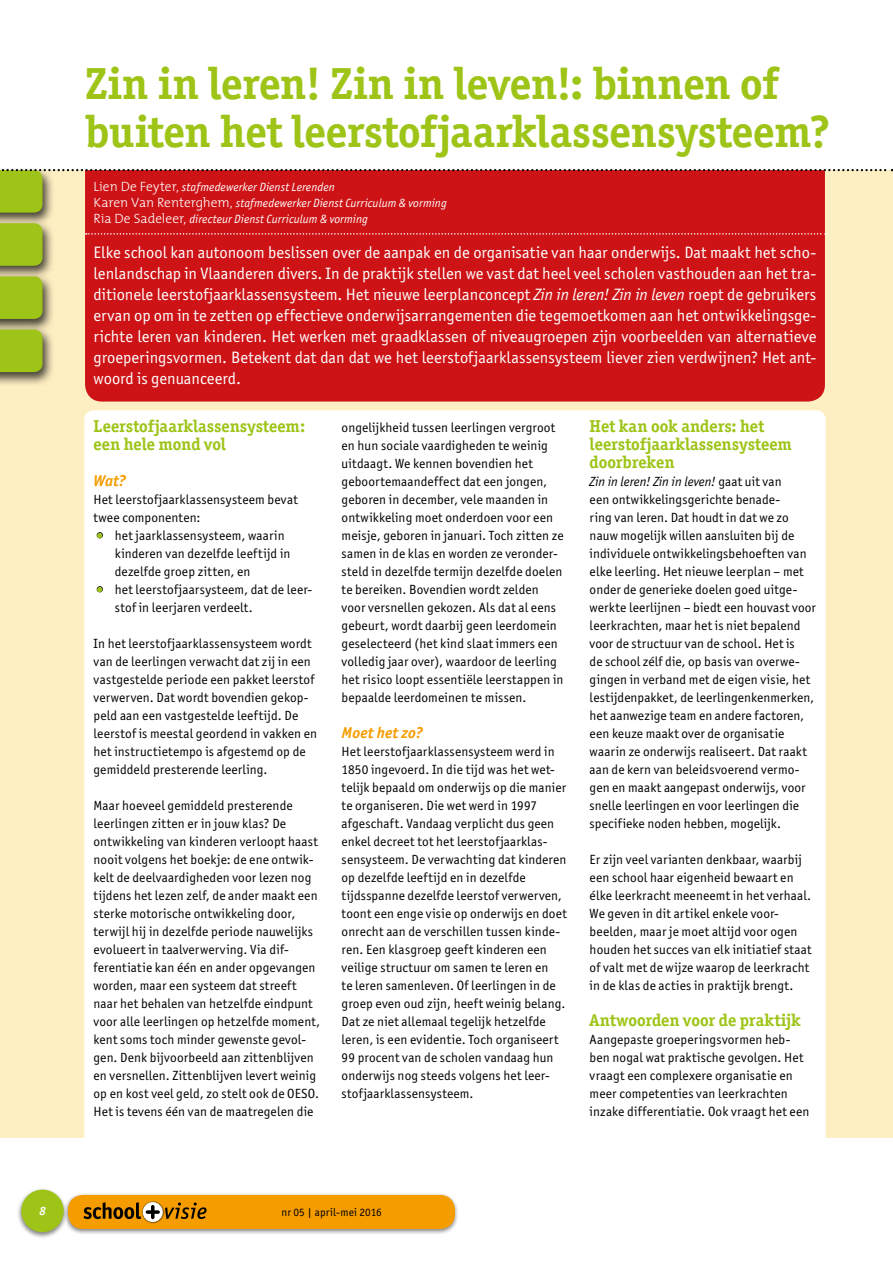
<style>
.page{position:relative;width:893px;height:1263px;background:#fff}
.page>*{position:absolute;margin:0;border:0;box-sizing:border-box;transform-origin:0 0}
.t1{font:700 45px/48px "Officina Ser ITC";letter-spacing:-.005em;color:#9dc417}
.t2{font:700 17.25px/18px "Officina Ser ITC";color:#9dc417}
.t3{font:16.5px/21px "Officina San ITC";color:#fff;text-align:justify}
.t4{font:15.75px "Officina San ITC Bold Ital OSF";color:#f59c00}
.t5{font:13.35px/18px "Officina San ITC";letter-spacing:.015em;color:#000}
.t6{font:italic 12px/16.2px "Officina San ITC";letter-spacing:.01em;color:#fff}
.t7{font:italic 700 12px "Officina San ITC";color:#fff}
.t8{font:11.25px "Officina San ITC";letter-spacing:.005em;color:#000}
.s1{font-family:"The Mix OT";font-weight:300;font-style:normal;font-size:13.5px}
.s2{font-style:italic}
.s3{font-weight:800;font-size:18px;color:#9dc417}
</style>
<div class="page">
<div style="left:0;top:170px;width:893px;height:967px;background:#feefc2"></div>
<div style="left:85px;top:411px;width:740px;height:748px;background:#fff;border-radius:9px"></div>
<div style="left:85px;top:213px;width:740px;height:189px;background:#cd1316"></div>
<div style="left:63px;top:1192px;width:397px;height:43px;background:#000;opacity:.5"></div>
<div style="left:68px;top:1195px;width:387px;height:34px;background:#f59c00;border-radius:15px"></div>
<img style="left:144px;top:1201px;width:18px;height:23px">
<svg style="left:143px;top:1202px;width:20px;height:20px"></svg>
<svg style="left:84px;top:1202px;width:123px;height:17px"></svg>
<div style="left:17px;top:1187px;width:51px;height:52px;background:#000;opacity:.5"></div>
<div style="left:21px;top:1189px;width:43px;height:43px;background:#9dc417;border-radius:50%"></div>
<svg style="left:86px;top:233px;width:740px;height:2px"></svg>
<div style="left:0;top:166px;width:55px;height:61px;background:#000;opacity:.75"></div>
<div style="left:0;top:220px;width:55px;height:60px;background:#000;opacity:.75"></div>
<svg style="left:0;top:223px;width:43px;height:43px;background:#9cc11a"></svg>
<div style="left:0;top:273px;width:55px;height:60px;background:#000;opacity:.75"></div>
<div style="left:0;top:276px;width:43px;height:43px;background:#9dc417"></div>
<div style="left:0;top:326px;width:55px;height:60px;background:#000;opacity:.75"></div>
<div style="left:0;top:330px;width:43px;height:42px;background:#9dc417"></div>
<svg style="left:97px;top:532px;width:6px;height:6px"></svg>
<svg style="left:97px;top:586px;width:6px;height:6px"></svg>
<svg style="left:0;top:169px;width:893px;height:44px;background:#cc372d"></svg>
<h1 class="t1" style="left:85px;top:59px;width:746px">Zin in leren! Zin in leven!: binnen of buiten het leerstofjaarklassensysteem?</h1>
<p class="t6" style="left:94px;top:178px;width:355px"><span class="s1">Lien De Feyter,</span> stafmedewerker Dienst Lerenden<br><span class="s1">Karen Van Renterghem,</span> stafmedewerker Dienst Curriculum &amp; vorming<br><span class="s1">Ria De Sadeleer,</span> directeur Dienst Curriculum &amp; vorming</p>
<p class="t3" style="left:94px;top:242px;width:724px">Elke school kan autonoom beslissen over de aanpak en de organisatie van haar onderwijs. Dat maakt het scho&shy;lenlandschap in Vlaanderen divers. In de praktijk stellen we vast dat heel veel scholen vasthouden aan het tra&shy;ditionele leerstofjaarklassensysteem. Het nieuwe leerplanconcept <span class="s2">Zin in leren! Zin in leven</span> roept de gebruikers ervan op om in te zetten op effectieve onderwijsarrangementen die tegemoetkomen aan het ontwikkelingsge&shy;richte leren van kinderen. Het werken met graadklassen of niveaugroepen zijn voorbeelden van alternatieve groeperingsvormen. Betekent dat dan dat we het leerstofjaarklassensysteem liever zien verdwijnen? Het ant&shy;woord is genuanceerd.</p>
<p class="t2" style="left:94px;top:417px;width:213px">Leerstofjaarklassensysteem: een hele mond vol</p>
<p class="t4" style="left:94px;top:471px;width:34px">Wat?</p>
<p class="t5" style="left:94px;top:490px;width:206px">Het leerstofjaarklassensysteem bevat twee componenten:</p>
<p class="t5" style="left:115px;top:526px;width:177px;text-indent:-21px"><span class="s3">•</span> het jaarklassensysteem, waarin kinderen van dezelfde leeftijd in dezelfde groep zitten, en</p>
<p class="t5" style="left:115px;top:580px;width:199px;text-indent:-21px"><span class="s3">•</span> het leerstofjaarsysteem, dat de leer&shy;stof in leerjaren verdeelt.</p>
<p class="t5" style="left:94px;top:634px;width:225px">In het leerstofjaarklassensysteem wordt van de leerlingen verwacht dat zij in een vastgestelde periode een pakket leerstof verwerven. Dat wordt bovendien gekop&shy;peld aan een vastgestelde leeftijd. De leerstof is meestal geordend in vakken en het instructietempo is afgestemd op de gemiddeld presterende leerling.</p>
<p class="t5" style="left:94px;top:796px;width:228px">Maar hoeveel gemiddeld presterende leerlingen zitten er in jouw klas? De ontwikkeling van kinderen verloopt haast nooit volgens het boekje: de ene ontwik&shy;kelt de deelvaardigheden voor lezen nog tijdens het lezen zelf, de ander maakt een sterke motorische ontwikkeling door, terwijl hij in dezelfde periode nauwelijks evolueert in taalverwerving. Via dif&shy;ferentiatie kan één en ander opgevangen worden, maar een systeem dat streeft naar het behalen van hetzelfde eindpunt voor alle leerlingen op hetzelfde moment, kent soms toch minder gewenste gevol&shy;gen. Denk bijvoorbeeld aan zittenblijven en versnellen. Zittenblijven levert weinig op en kost veel geld, zo stelt ook de OESO.<br>Het is tevens één van de maatregelen die</p>
<p class="t5" style="left:342px;top:418px;width:224px">ongelijkheid tussen leerlingen vergroot en hun sociale vaardigheden te weinig uitdaagt. We kennen bovendien het geboortemaandeffect dat een jongen, geboren in december, vele maanden in ontwikkeling moet onderdoen voor een meisje, geboren in januari. Toch zitten ze samen in de klas en worden ze veronder&shy;steld in dezelfde termijn dezelfde doelen te bereiken. Bovendien wordt zelden voor versnellen gekozen. Als dat al eens gebeurt, wordt daarbij geen leerdomein geselecteerd (het kind slaat immers een volledig jaar over), waardoor de leerling het risico loopt essentiële leerstappen in bepaalde leerdomeinen te missen.</p>
<p class="t4" style="left:342px;top:723px;width:83px">Moet het zo?</p>
<p class="t5" style="left:342px;top:742px;width:227px">Het leerstofjaarklassensysteem werd in 1850 ingevoerd. In die tijd was het wet&shy;telijk bepaald om onderwijs op die manier te organiseren. Die wet werd in 1997 afgeschaft. Vandaag verplicht dus geen enkel decreet tot het leerstofjaarklas&shy;sensysteem. De verwachting dat kinderen op dezelfde leeftijd en in dezelfde tijdsspanne dezelfde leerstof verwerven, toont een enge visie op onderwijs en doet onrecht aan de verschillen tussen kinde&shy;ren. Een klasgroep geeft kinderen een veilige structuur om samen te leren en<br>te leren samenleven. Of leerlingen in de groep even oud zijn, heeft weinig belang.<br>Dat ze niet allemaal tegelijk hetzelfde leren, is een evidentie. Toch organiseert 99 procent van de scholen vandaag hun onderwijs nog steeds volgens het leer&shy;stofjaarklassensysteem.</p>
<p class="t2" style="left:590px;top:417px;width:204px">Het kan ook anders: het leerstofjaarklassensysteem doorbreken</p>
<p class="t5" style="left:590px;top:472px;width:228px"><span class="s2">Zin in leren! Zin in leven!</span> gaat uit van<br>een ontwikkelingsgerichte benade-<br>ring van leren. Dat houdt in dat we zo nauw mogelijk willen aansluiten bij de individuele ontwikkelingsbehoeften van elke leerling. Het nieuwe leerplan – met onder de generieke doelen goed uitge&shy;werkte leerlijnen – biedt een houvast voor leerkrachten, maar het is niet bepalend voor de structuur van de school. Het is<br>de school zélf die, op basis van overwe&shy;gingen in verband met de eigen visie, het lestijdenpakket, de leerlingenkenmerken, het aanwezige team en andere factoren, een keuze maakt over de organisatie waarin ze onderwijs realiseert. Dat raakt aan de kern van beleidsvoerend vermo&shy;gen en maakt aangepast onderwijs, voor snelle leerlingen en voor leerlingen die specifieke noden hebben, mogelijk.</p>
<p class="t5" style="left:590px;top:850px;width:224px">Er zijn veel varianten denkbaar, waarbij een school haar eigenheid bewaart en élke leerkracht meeneemt in het verhaal.<br>We geven in dit artikel enkele voor&shy;beelden, maar je moet altijd voor ogen houden het succes van elk initiatief staat of valt met de wijze waarop de leerkracht in de klas de acties in praktijk brengt.</p>
<p class="t2" style="left:590px;top:1011px;width:213px">Antwoorden voor de praktijk</p>
<p class="t5" style="left:590px;top:1030px;width:221px">Aangepaste groeperingsvormen heb&shy;ben nogal wat praktische gevolgen. Het vraagt een complexere organisatie en meer competenties van leerkrachten inzake differentiatie. Ook vraagt het een</p>
<p class="t7" style="left:39px;top:1204px;width:8px">8</p>
<p class="t8" style="left:282px;top:1205px;width:102px">nr 05 | april-mei 2016</p>
</div>
